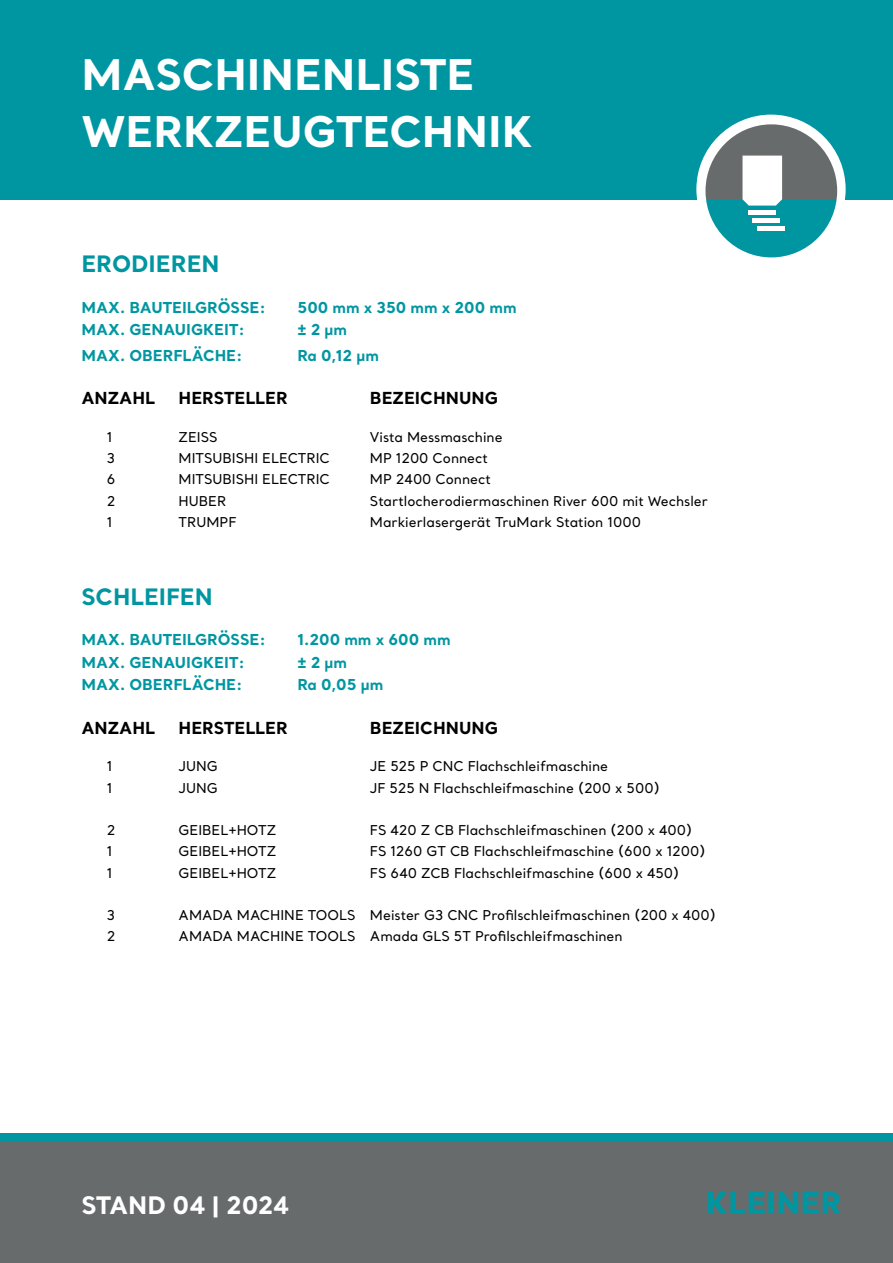
<style>
.page{position:relative;width:893px;height:1263px;background:#fff}
.page>*{position:absolute;margin:0;border:0;box-sizing:border-box;transform-origin:0 0}
.t1{font:700 42px/57px "Santral";color:#fff}
.t2{font:800 30px "Santral";color:#0096a1}
.t3{font:700 24px "Santral";color:#fff}
.t4{font:700 22.5px "Santral";color:#0096a1}
.t5{font:700 16.5px "Santral";color:#000}
.t6{font:700 15px "Santral";color:#0096a1}
.t7{font:500 13.5px "Santral";color:#000}
</style>
<div class="page">
<div style="left:0;top:1142px;width:893px;height:121px;background:#676b6b"></div>
<div style="left:0;top:0;width:893px;height:200px;background:#0096a1"></div>
<div style="left:0;top:1133px;width:893px;height:9px;background:#0096a1"></div>
<div style="left:696px;top:115px;width:150px;height:149px;background:#fff;border-radius:50%"></div>
<svg style="left:705px;top:124px;width:132px;height:75px;fill:#676b6b"></svg>
<svg style="left:706px;top:199px;width:131px;height:58px;fill:#0096a1"></svg>
<svg style="left:742px;top:156px;width:40px;height:50px"></svg>
<hr style="left:749px;top:210px;width:27px;height:4px;background:#fff">
<div style="left:753px;top:218px;width:27px;height:5px;background:#fff"></div>
<hr style="left:757px;top:227px;width:27px;height:4px;background:#fff">
<h1 class="t1" style="left:81px;top:44px;width:453px">MASCHINENLISTE<br>WERKZEUGTECHNIK</h1>
<p class="t4" style="left:81px;top:248px;width:140px">ERODIEREN</p>
<p class="t6" style="left:81px;top:297px;width:186px">MAX. BAUTEILGRÖSSE:</p>
<p class="t6" style="left:297px;top:297px;width:221px">500 mm x 350 mm x 200 mm</p>
<p class="t6" style="left:81px;top:319px;width:165px">MAX. GENAUIGKEIT:</p>
<p class="t6" style="left:297px;top:319px;width:51px">± 2 µm</p>
<p class="t6" style="left:81px;top:345px;width:163px">MAX. OBERFLÄCHE:</p>
<p class="t6" style="left:297px;top:345px;width:83px">Ra 0,12 µm</p>
<p class="t5" style="left:81px;top:387px;width:75px">ANZAHL</p>
<p class="t5" style="left:179px;top:387px;width:111px">HERSTELLER</p>
<p class="t5" style="left:370px;top:387px;width:130px">BEZEICHNUNG</p>
<p class="t7" style="left:107px;top:428px;width:7px">1</p>
<p class="t7" style="left:179px;top:428px;width:41px">ZEISS</p>
<p class="t7" style="left:370px;top:428px;width:134px">Vista Messmaschine</p>
<p class="t7" style="left:107px;top:449px;width:10px">3</p>
<p class="t7" style="left:179px;top:449px;width:153px">MITSUBISHI ELECTRIC</p>
<p class="t7" style="left:370px;top:449px;width:120px">MP 1200 Connect</p>
<p class="t7" style="left:107px;top:471px;width:10px">6</p>
<p class="t7" style="left:179px;top:471px;width:153px">MITSUBISHI ELECTRIC</p>
<p class="t7" style="left:370px;top:471px;width:123px">MP 2400 Connect</p>
<p class="t7" style="left:107px;top:492px;width:10px">2</p>
<p class="t7" style="left:179px;top:492px;width:49px">HUBER</p>
<p class="t7" style="left:370px;top:492px;width:340px">Startlocherodiermaschinen River 600 mit Wechsler</p>
<p class="t7" style="left:107px;top:513px;width:7px">1</p>
<p class="t7" style="left:179px;top:513px;width:59px">TRUMPF</p>
<p class="t7" style="left:370px;top:513px;width:273px">Markierlasergerät TruMark Station 1000</p>
<p class="t4" style="left:81px;top:581px;width:133px">SCHLEIFEN</p>
<p class="t6" style="left:81px;top:629px;width:186px">MAX. BAUTEILGRÖSSE:</p>
<p class="t6" style="left:297px;top:629px;width:155px">1.200 mm x 600 mm</p>
<p class="t6" style="left:81px;top:652px;width:165px">MAX. GENAUIGKEIT:</p>
<p class="t6" style="left:297px;top:652px;width:51px">± 2 µm</p>
<p class="t6" style="left:81px;top:674px;width:163px">MAX. OBERFLÄCHE:</p>
<p class="t6" style="left:297px;top:674px;width:87px">Ra 0,05 µm</p>
<p class="t5" style="left:81px;top:717px;width:75px">ANZAHL</p>
<p class="t5" style="left:179px;top:717px;width:111px">HERSTELLER</p>
<p class="t5" style="left:370px;top:717px;width:130px">BEZEICHNUNG</p>
<p class="t7" style="left:107px;top:758px;width:7px">1</p>
<p class="t7" style="left:179px;top:758px;width:41px">JUNG</p>
<p class="t7" style="left:370px;top:758px;width:240px">JE 525 P CNC Flachschleifmaschine</p>
<p class="t7" style="left:107px;top:779px;width:7px">1</p>
<p class="t7" style="left:179px;top:779px;width:41px">JUNG</p>
<p class="t7" style="left:370px;top:779px;width:291px">JF 525 N Flachschleifmaschine (200 x 500)</p>
<p class="t7" style="left:107px;top:821px;width:10px">2</p>
<p class="t7" style="left:179px;top:821px;width:99px">GEIBEL+HOTZ</p>
<p class="t7" style="left:370px;top:821px;width:324px">FS 420 Z CB Flachschleifmaschinen (200 x 400)</p>
<p class="t7" style="left:107px;top:843px;width:7px">1</p>
<p class="t7" style="left:179px;top:843px;width:99px">GEIBEL+HOTZ</p>
<p class="t7" style="left:370px;top:843px;width:337px">FS 1260 GT CB Flachschleifmaschine (600 x 1200)</p>
<p class="t7" style="left:107px;top:864px;width:7px">1</p>
<p class="t7" style="left:179px;top:864px;width:99px">GEIBEL+HOTZ</p>
<p class="t7" style="left:370px;top:864px;width:311px">FS 640 ZCB Flachschleifmaschine (600 x 450)</p>
<p class="t7" style="left:107px;top:906px;width:10px">3</p>
<p class="t7" style="left:179px;top:906px;width:179px">AMADA MACHINE TOOLS</p>
<p class="t7" style="left:370px;top:906px;width:347px">Meister G3 CNC Profilschleifmaschinen (200 x 400)</p>
<p class="t7" style="left:107px;top:928px;width:10px">2</p>
<p class="t7" style="left:179px;top:928px;width:179px">AMADA MACHINE TOOLS</p>
<p class="t7" style="left:370px;top:928px;width:254px">Amada GLS 5T Profilschleifmaschinen</p>
<h3 class="t3" style="left:81px;top:1189px;width:209px">STAND 04 | 2024</h3>
<h2 class="t2" style="left:705px;top:1182px;width:138px">KLEINER</h2>
</div>
